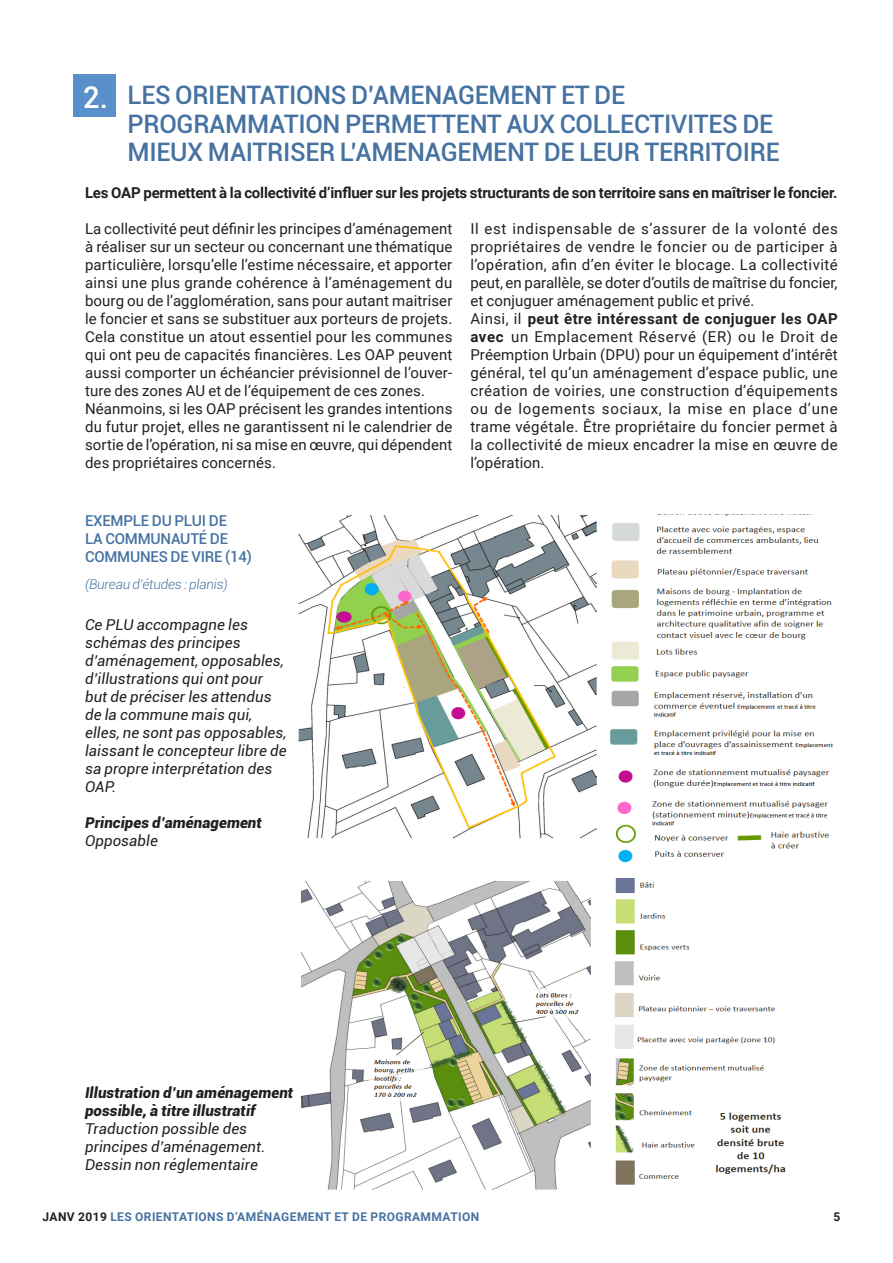
<style>
.page{position:relative;width:893px;height:1263px;background:#fff}
.page>*{position:absolute;margin:0;border:0;box-sizing:border-box;transform-origin:0 0}
.Normal_e{font:500 30px "Roboto";color:#fff}
.Titre_à_retenir{font:500 25.5px/28.5px "Roboto";letter-spacing:-.015em;color:#4572a1}
.t1{font:15px/18px "Roboto";letter-spacing:.01em;color:#231f20;text-align:justify}
.t2{font:italic 15px/18px "Roboto";letter-spacing:.01em;color:#231f20}
.t3{font:700 15px "Roboto";letter-spacing:-.01em;color:#231f20}
.t4{font:italic 900 15px/18px "Roboto";letter-spacing:.01em;color:#231f20}
.Titre_à_retenir-2{font:500 15px/18px "Roboto";letter-spacing:-.015em;color:#4572a1}
.Titre_à_retenir-3{font:italic 300 13.5px "Roboto";letter-spacing:-.015em;color:#4572a1}
.Pied_de_page{font:700 12px "Roboto";letter-spacing:.035em;color:#4572a1}
.Pied_de_page-2{font:700 12px "Roboto";color:#231f20}
.s1{font-weight:700}
.s2{color:#231f20}
</style>
<div class="page">
<div style="left:74px;top:74px;width:42px;height:43px;background:#5990cb"></div>
<img style="left:301px;top:878px;width:485px;height:312px">
<img style="left:298px;top:515px;width:535px;height:348px">
<p class="Normal_e" style="left:83px;top:76px;width:27px">2.</p>
<p class="Titre_à_retenir" style="left:128px;top:80px;width:654px">LES ORIENTATIONS D’AMENAGEMENT ET DE<br>PROGRAMMATION PERMETTENT AUX COLLECTIVITES DE<br>MIEUX MAITRISER L’AMENAGEMENT DE LEUR TERRITOIRE</p>
<p class="t3" style="left:85px;top:182px;width:754px">Les OAP permettent à la collectivité d’influer sur les projets structurants de son territoire sans en maîtriser le foncier.</p>
<p class="t1" style="left:85px;top:219px;width:369px">La collectivité peut définir les principes d’aménagement à réaliser sur un secteur ou concernant une thématique particulière, lorsqu’elle l’estime nécessaire, et apporter ainsi une plus grande cohérence à l’aménagement du bourg ou de l’agglomération, sans pour autant maitriser le foncier et sans se substituer aux porteurs de projets.<br>Cela constitue un atout essentiel pour les communes qui ont peu de capacités financières. Les OAP peuvent aussi comporter un échéancier prévisionnel de l’ouver&shy;ture des zones AU et de l’équipement de ces zones.</p>
<p class="t1" style="left:85px;top:399px;width:369px">Néanmoins, si les OAP précisent les grandes intentions du futur projet, elles ne garantissent ni le calendrier de sortie de l’opération, ni sa mise en œuvre, qui dépendent des propriétaires concernés.</p>
<p class="Titre_à_retenir-2" style="left:85px;top:511px;width:168px">EXEMPLE DU PLUI DE<br>LA COMMUNAUTÉ DE<br>COMMUNES DE VIRE (14)</p>
<p class="Titre_à_retenir-3" style="left:85px;top:574px;width:144px">(Bureau d’études : planis)</p>
<p class="t2" style="left:85px;top:615px;width:203px">Ce PLU accompagne les schémas des principes d’aménagement, opposables, d’illustrations qui ont pour but de préciser les attendus de la commune mais qui, elles, ne sont pas opposables, laissant le concepteur libre de sa propre interprétation des<br>OAP.</p>
<p class="t4" style="left:85px;top:813px;width:178px">Principes d’aménagement</p>
<p class="t2" style="left:85px;top:831px;width:74px">Opposable</p>
<p class="t1" style="left:470px;top:219px;width:369px">Il est indispensable de s’assurer de la volonté des propriétaires de vendre le foncier ou de participer à l’opération, afin d’en éviter le blocage. La collectivité peut, en parallèle, se doter d’outils de maîtrise du foncier, et conjuguer aménagement public et privé.</p>
<p class="t1" style="left:470px;top:309px;width:369px">Ainsi, il <span class="s1">peut être intéressant de conjuguer les OAP avec</span> un Emplacement Réservé (ER) ou le Droit de Préemption Urbain (DPU) pour un équipement d’intérêt général, tel qu’un aménagement d’espace public, une création de voiries, une construction d’équipements ou de logements sociaux, la mise en place d’une trame végétale. Être propriétaire du foncier permet à la collectivité de mieux encadrer la mise en œuvre de l’opération.</p>
<p class="t4" style="left:85px;top:1083px;width:210px">Illustration d’un aménagement possible, à titre illustratif</p>
<p class="t2" style="left:85px;top:1119px;width:182px">Traduction possible des principes d’aménagement.</p>
<p class="t2" style="left:85px;top:1155px;width:174px">Dessin non réglementaire</p>
<p class="Pied_de_page" style="left:43px;top:1208px;width:438px"><span class="s2">JANV 2019</span> LES ORIENTATIONS D’AMÉNAGEMENT ET DE PROGRAMMATION</p>
<p class="Pied_de_page-2" style="left:833px;top:1208px;width:8px">5</p>
</div>
